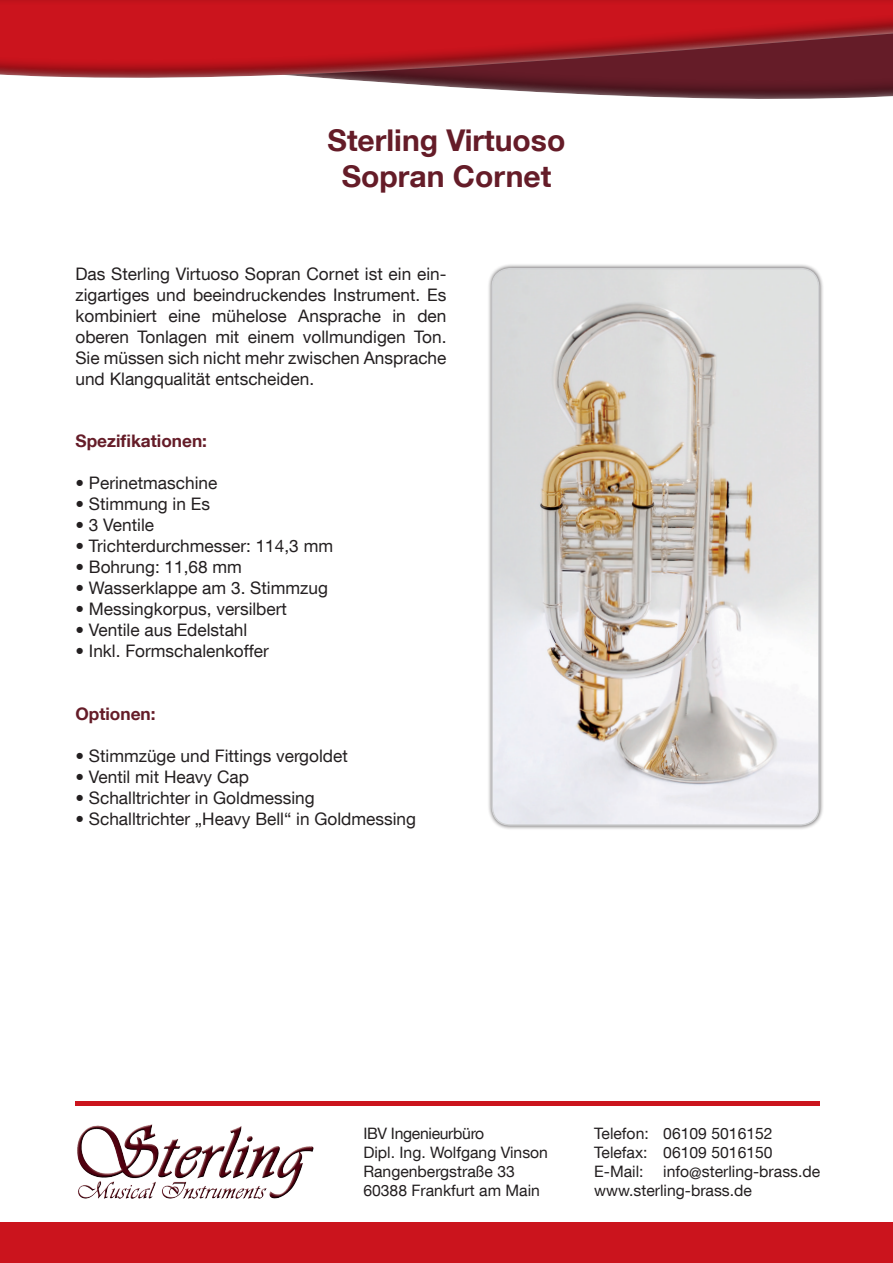
<style>
.page{position:relative;width:893px;height:1263px;background:#fff}
.page>*{position:absolute;margin:0;border:0;box-sizing:border-box;transform-origin:0 0}
.t1{font:700 30px/36px "Helvetica Neue LT Com";color:#651c28;text-align:center}
.t2{font:17.25px/21px "Helvetica Neue LT Com";color:#231f20;text-align:justify}
.t3{font:700 17.25px "Helvetica Neue LT Com";color:#651c28}
.t4{font:15.75px/18.9px "Helvetica Neue LT Com";color:#231f20}
</style>
<div class="page">
<div style="left:0;top:0;width:893px;height:101px;background:#fff;opacity:.75"></div>
<div style="left:0;top:0;width:893px;height:79px;background:#fff;opacity:.75"></div>
<div style="left:487px;top:263px;width:337px;height:567px;background:#231f20;opacity:.75"></div>
<img style="left:492px;top:269px;width:327px;height:556px">
<div style="left:491px;top:268px;width:328px;height:558px;border:2px solid #d1d2d4;border-radius:18px"></div>
<img style="left:77px;top:1124px;width:237px;height:75px">
<div style="left:75px;top:1101px;width:744px;height:5px;background:#cb141d"></div>
<div style="left:0;top:1222px;width:893px;height:41px;background:#cb141d"></div>
<h1 class="t1" style="left:328px;top:122px;width:239px">Sterling Virtuoso<br>Sopran Cornet</h1>
<p class="t2" style="left:75px;top:263px;width:372px">Das Sterling Virtuoso Sopran Cornet ist ein ein&shy;zigartiges und beeindruckendes Instrument. Es kombiniert eine mühelose Ansprache in den oberen Tonlagen mit einem vollmundigen Ton.<br>Sie müssen sich nicht mehr zwischen Ansprache und Klangqualität entscheiden.</p>
<p class="t3" style="left:75px;top:430px;width:133px">Spezifikationen:</p>
<p class="t2" style="left:75px;top:472px;width:143px">• Perinetmaschine</p>
<p class="t2" style="left:75px;top:493px;width:136px">• Stimmung in Es</p>
<p class="t2" style="left:75px;top:514px;width:80px">• 3 Ventile</p>
<p class="t2" style="left:75px;top:535px;width:259px">• Trichterdurchmesser: 114,3 mm</p>
<p class="t2" style="left:75px;top:556px;width:168px">• Bohrung: 11,68 mm</p>
<p class="t2" style="left:75px;top:577px;width:254px">• Wasserklappe am 3. Stimmzug</p>
<p class="t2" style="left:75px;top:598px;width:213px">• Messingkorpus, versilbert</p>
<p class="t2" style="left:75px;top:619px;width:173px">• Ventile aus Edelstahl</p>
<p class="t2" style="left:75px;top:640px;width:195px">• Inkl. Formschalenkoffer</p>
<p class="t3" style="left:75px;top:703px;width:82px">Optionen:</p>
<p class="t2" style="left:75px;top:745px;width:274px">• Stimmzüge und Fittings vergoldet</p>
<p class="t2" style="left:75px;top:766px;width:175px">• Ventil mit Heavy Cap</p>
<p class="t2" style="left:75px;top:787px;width:241px">• Schalltrichter in Goldmessing</p>
<p class="t2" style="left:75px;top:808px;width:342px">• Schalltrichter „Heavy Bell“ in Goldmessing</p>
<p class="t4" style="left:363px;top:1124px;width:186px">IBV Ingenieurbüro<br>Dipl. Ing. Wolfgang Vinson<br>Rangenbergstraße 33<br>60388 Frankfurt am Main</p>
<p class="t4" style="left:594px;top:1124px;width:180px;text-align:justify">Telefon: 06109 5016152<br>Telefax: 06109 5016150<br>E-Mail:</p>
<p class="t4" style="left:594px;top:1162px;width:227px;text-indent:69px">info@sterling-brass.de www.sterling-brass.de</p>
</div>
